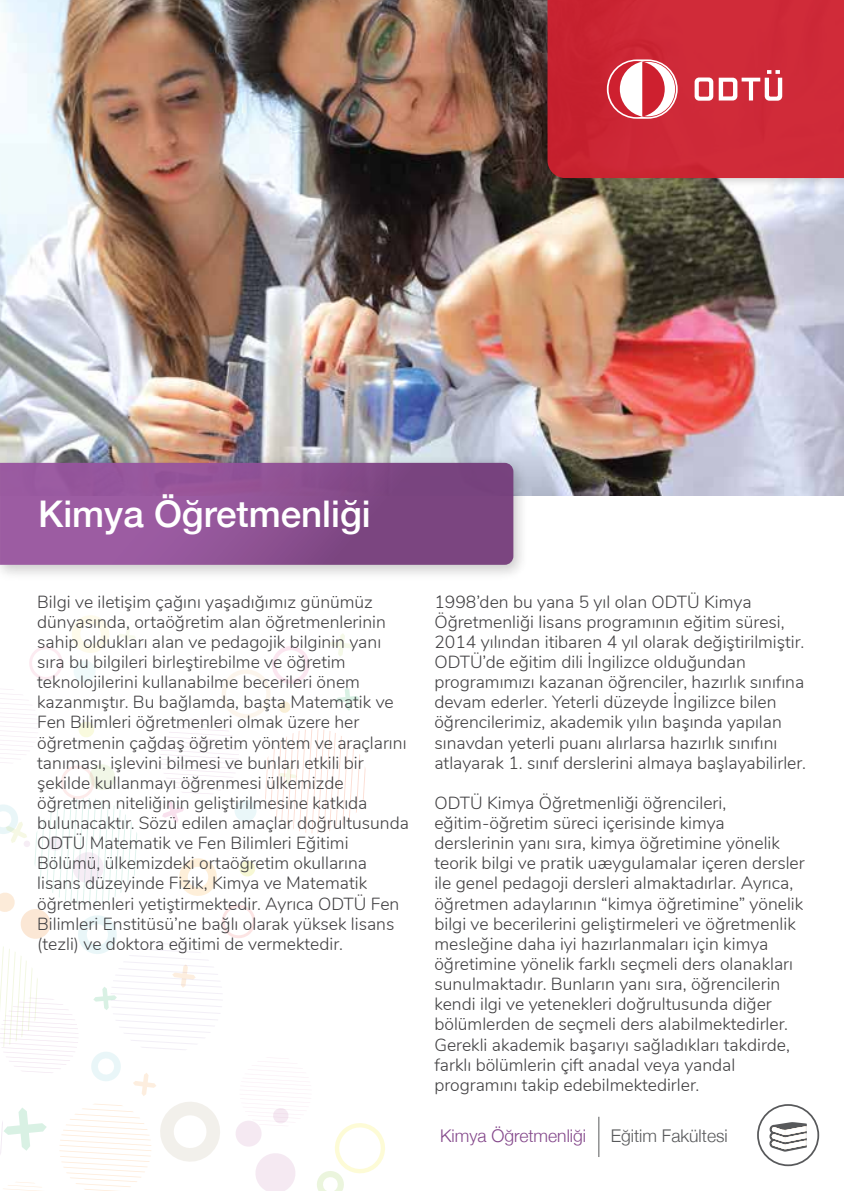
<style>
.page{position:relative;width:844px;height:1191px;background:#fff}
.page>*{position:absolute;margin:0;border:0;box-sizing:border-box;transform-origin:0 0}
.t1{font:500 36.75px "Helvetica Neue";color:#fff}
.t2{font:300 17.5px/20.1px "Nunito";color:#414042}
.t3{font:300 17.5px "Helvetica Neue";color:#84488b}
.t4{font:300 17.5px "Helvetica Neue";color:#58595b}
</style>
<div class="page">
<svg style="left:0;top:615px;width:385px;height:576px"></svg>
<img style="left:0;top:0;width:843px;height:496px">
<img style="left:0;top:450px;width:532px;height:125px">
<svg style="left:0;top:463px;width:513px;height:102px;background:#8c5091"></svg>
<hr style="left:598px;top:1116px;width:1px;height:41px;background:#58595b">
<svg style="left:757px;top:1104px;width:62px;height:62px"></svg>
<img style="left:538px;top:0;width:305px;height:190px">
<svg style="left:547px;top:0;width:296px;height:178px;background:#cc2736"></svg>
<svg style="left:694px;top:70px;width:88px;height:31px"></svg>
<svg style="left:606px;top:59px;width:71px;height:60px"></svg>
<svg style="left:608px;top:61px;width:67px;height:56px"></svg>
<h1 class="t1" style="left:38px;top:484px;width:334px">Kimya Öğretmenliği</h1>
<p class="t2" style="left:37px;top:590px;width:373px">Bilgi ve iletişim çağını yaşadığımız günümüz dünyasında, ortaöğretim alan öğretmenlerinin sahip oldukları alan ve pedagojik bilginin yanı sıra bu bilgileri birleştirebilme ve öğretim teknolojilerini kullanabilme becerileri önem kazanmıştır. Bu bağlamda, başta Matematik ve Fen Bilimleri öğretmenleri olmak üzere her öğretmenin çağdaş öğretim yöntem ve araçlarını tanıması, işlevini bilmesi ve bunları etkili bir şekilde kullanmayı öğrenmesi ülkemizde öğretmen niteliğinin geliştirilmesine katkıda bulunacaktır. Sözü edilen amaçlar doğrultusunda ODTÜ Matematik ve Fen Bilimleri Eğitimi Bölümü, ülkemizdeki ortaöğretim okullarına lisans düzeyinde Fizik, Kimya ve Matematik öğretmenleri yetiştirmektedir. Ayrıca ODTÜ Fen Bilimleri Enstitüsü’ne bağlı olarak yüksek lisans (tezli) ve doktora eğitimi de vermektedir.</p>
<p class="t2" style="left:434px;top:590px;width:373px">1998’den bu yana 5 yıl olan ODTÜ Kimya Öğretmenliği lisans programının eğitim süresi, 2014 yılından itibaren 4 yıl olarak değiştirilmiştir.<br>ODTÜ’de eğitim dili İngilizce olduğundan programımızı kazanan öğrenciler, hazırlık sınıfına devam ederler. Yeterli düzeyde İngilizce bilen öğrencilerimiz, akademik yılın başında yapılan sınavdan yeterli puanı alırlarsa hazırlık sınıfını atlayarak 1. sınıf derslerini almaya başlayabilirler.</p>
<p class="t2" style="left:434px;top:792px;width:372px">ODTÜ Kimya Öğretmenliği öğrencileri, eğitim-öğretim süreci içerisinde kimya derslerinin yanı sıra, kimya öğretimine yönelik teorik bilgi ve pratik uæygulamalar içeren dersler ile genel pedagoji dersleri almaktadırlar. Ayrıca, öğretmen adaylarının “kimya öğretimine” yönelik bilgi ve becerilerini geliştirmeleri ve öğretmenlik mesleğine daha iyi hazırlanmaları için kimya öğretimine yönelik farklı seçmeli ders olanakları sunulmaktadır. Bunların yanı sıra, öğrencilerin kendi ilgi ve yetenekleri doğrultusunda diğer bölümlerden de seçmeli ders alabilmektedirler.<br>Gerekli akademik başarıyı sağladıkları takdirde, farklı bölümlerin çift anadal veya yandal programını takip edebilmektedirler.</p>
<p class="t3" style="left:440px;top:1121px;width:147px">Kimya Öğretmenliği</p>
<p class="t4" style="left:610px;top:1121px;width:118px">Eğitim Fakültesi</p>
</div>
